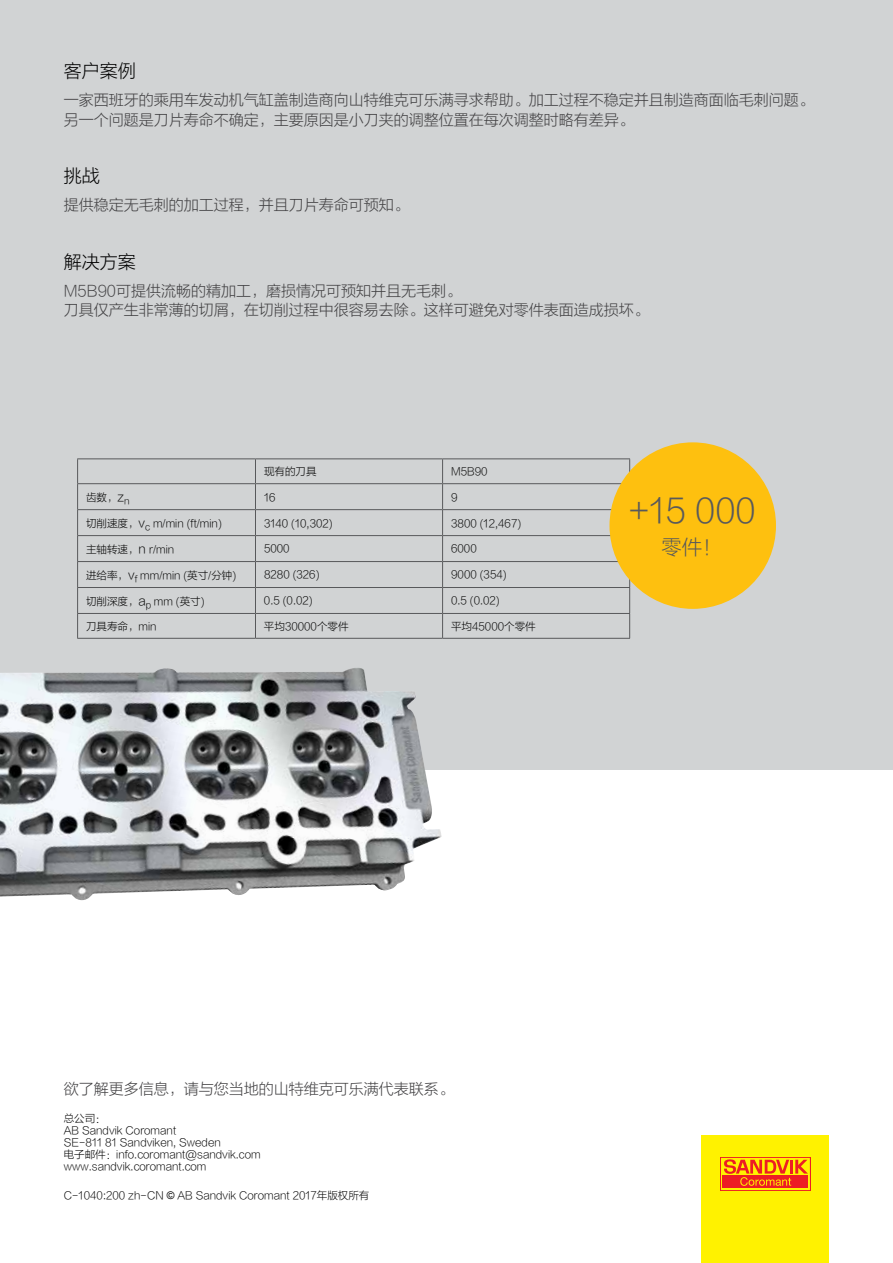
<style>
.page{position:relative;width:893px;height:1263px;background:#fff}
.page>*{position:absolute;margin:0;border:0;box-sizing:border-box;transform-origin:0 0}
.t1{font:33px "FZLTXHJW GB1 0";color:#58595b}
.t2{font:20.25px "FZLTXHJW GB1 0";color:#58595b}
.t3{font:18px "FZLTXHJW GB1 0";color:#000}
.t4{font:15px/19.5px "FZLTXHJW GB1 0";color:#414042}
.t5{font:10.5px/12px "FZLTXHJW GB1 0";color:#000}
.s1{font-size:12px}
.s2{font-family:"Arial"}
</style>
<div class="page">
<div style="left:702px;top:1135px;width:127px;height:128px;background:#fff200"></div>
<svg style="left:720px;top:1157px;width:91px;height:34px"></svg>
<div style="left:721px;top:1158px;width:89px;height:32px;background:#fff200"></div>
<div style="left:723px;top:1175px;width:85px;height:13px;background:#ed1d24"></div>
<svg style="left:724px;top:1159px;width:84px;height:27px"></svg>
<div style="left:0;top:0;width:893px;height:770px;background:#d1d3d4"></div>
<img style="left:0;top:668px;width:442px;height:232px">
<hr style="left:77px;top:458px;width:178px;height:1px;background:#58595b">
<hr style="left:255px;top:458px;width:188px;height:1px;background:#58595b">
<hr style="left:443px;top:458px;width:187px;height:1px;background:#58595b">
<hr style="left:77px;top:483px;width:178px;height:1px;background:#58595b">
<hr style="left:255px;top:483px;width:188px;height:1px;background:#58595b">
<hr style="left:443px;top:483px;width:187px;height:1px;background:#58595b">
<hr style="left:77px;top:509px;width:178px;height:1px;background:#58595b">
<hr style="left:255px;top:509px;width:188px;height:1px;background:#58595b">
<hr style="left:443px;top:509px;width:187px;height:1px;background:#58595b">
<hr style="left:77px;top:535px;width:178px;height:1px;background:#58595b">
<hr style="left:255px;top:535px;width:188px;height:1px;background:#58595b">
<hr style="left:443px;top:535px;width:187px;height:1px;background:#58595b">
<hr style="left:77px;top:561px;width:178px;height:1px;background:#58595b">
<hr style="left:255px;top:561px;width:188px;height:1px;background:#58595b">
<hr style="left:443px;top:561px;width:187px;height:1px;background:#58595b">
<hr style="left:77px;top:587px;width:178px;height:1px;background:#58595b">
<hr style="left:255px;top:587px;width:188px;height:1px;background:#58595b">
<hr style="left:443px;top:587px;width:187px;height:1px;background:#58595b">
<hr style="left:77px;top:613px;width:178px;height:1px;background:#58595b">
<svg style="left:77px;top:459px;width:1px;height:179px"></svg>
<hr style="left:255px;top:613px;width:188px;height:1px;background:#58595b">
<svg style="left:255px;top:459px;width:1px;height:179px"></svg>
<hr style="left:443px;top:613px;width:187px;height:1px;background:#58595b">
<svg style="left:442px;top:459px;width:1px;height:179px"></svg>
<svg style="left:629px;top:459px;width:1px;height:179px"></svg>
<hr style="left:77px;top:638px;width:178px;height:1px;background:#58595b">
<hr style="left:255px;top:638px;width:188px;height:1px;background:#58595b">
<hr style="left:443px;top:638px;width:187px;height:1px;background:#58595b">
<div style="left:609px;top:442px;width:167px;height:167px;background:#fec00f;border-radius:50%"></div>
<h3 class="t3" style="left:64px;top:61px;width:73px">客户案例</h3>
<h3 class="t4" style="left:64px;top:91px;width:752px">一家西班牙的乘用车发动机气缸盖制造商向山特维克可乐满寻求帮助。加工过程不稳定并且制造商面临毛刺问题。另一个问题是刀片寿命不确定，主要原因是小刀夹的调整位置在每次调整时略有差异。</h3>
<h3 class="t3" style="left:64px;top:166px;width:37px">挑战</h3>
<h3 class="t4" style="left:64px;top:196px;width:347px">提供稳定无毛刺的加工过程，并且刀片寿命可预知。</h3>
<h3 class="t3" style="left:64px;top:251px;width:73px">解决方案</h3>
<h3 class="t4" style="left:64px;top:281px;width:587px">M5B90可提供流畅的精加工，磨损情况可预知并且无毛刺。<br>刀具仅产生非常薄的切屑，在切削过程中很容易去除。这样可避免对零件表面造成损坏。</h3>
<p class="t5" style="left:264px;top:466px;width:54px">现有的刀具</p>
<p class="t5" style="left:451px;top:466px;width:38px">M5B90</p>
<p class="t5" style="left:86px;top:492px;width:45px">齿数，<span class="s1">z</span><sub>n</sub></p>
<p class="t5" style="left:264px;top:491px;width:13px">16</p>
<p class="t5" style="left:451px;top:491px;width:8px">9</p>
<p class="t5" style="left:86px;top:518px;width:137px">切削速度，<span class="s1">v</span><sub>c</sub> m/min (ft/min)</p>
<p class="t5" style="left:264px;top:517px;width:70px">3140 (10,302)</p>
<p class="t5" style="left:451px;top:517px;width:72px">3800 (12,467)</p>
<p class="t5" style="left:86px;top:544px;width:90px">主轴转速，<span class="s1">n</span> r/min</p>
<p class="t5" style="left:264px;top:543px;width:27px">5000</p>
<p class="t5" style="left:451px;top:543px;width:27px">6000</p>
<p class="t5" style="left:86px;top:570px;width:152px">进给率，<span class="s1">v</span><sub>f</sub> mm/min (英寸/分钟)</p>
<p class="t5" style="left:264px;top:569px;width:57px">8280 (326)</p>
<p class="t5" style="left:451px;top:569px;width:57px">9000 (354)</p>
<p class="t5" style="left:86px;top:595px;width:120px">切削深度，<span class="s1">a</span><sub>p</sub> mm (英寸)</p>
<p class="t5" style="left:264px;top:595px;width:50px">0.5 (0.02)</p>
<p class="t5" style="left:451px;top:595px;width:50px">0.5 (0.02)</p>
<p class="t5" style="left:86px;top:620px;width:72px">刀具寿命，min</p>
<p class="t5" style="left:264px;top:620px;width:86px">平均30000个零件</p>
<p class="t5" style="left:451px;top:620px;width:86px">平均45000个零件</p>
<h1 class="t1" style="left:628px;top:492px;width:129px">+15 000</h1>
<h2 class="t2" style="left:662px;top:536px;width:62px">零件！</h2>
<h3 class="t4" style="left:64px;top:1079px;width:392px">欲了解更多信息，请与您当地的山特维克可乐满代表联系。</h3>
<p class="t5" style="left:64px;top:1113px;width:198px">总公司：<br>AB Sandvik Coromant<br>SE-811 81 Sandviken, Sweden<br>电子邮件：info.coromant@sandvik.com www.sandvik.coromant.com</p>
<p class="t5" style="left:64px;top:1190px;width:307px">C-1040:200 zh-CN <span class="s2">©</span> AB Sandvik Coromant 2017年版权所有</p>
</div>
